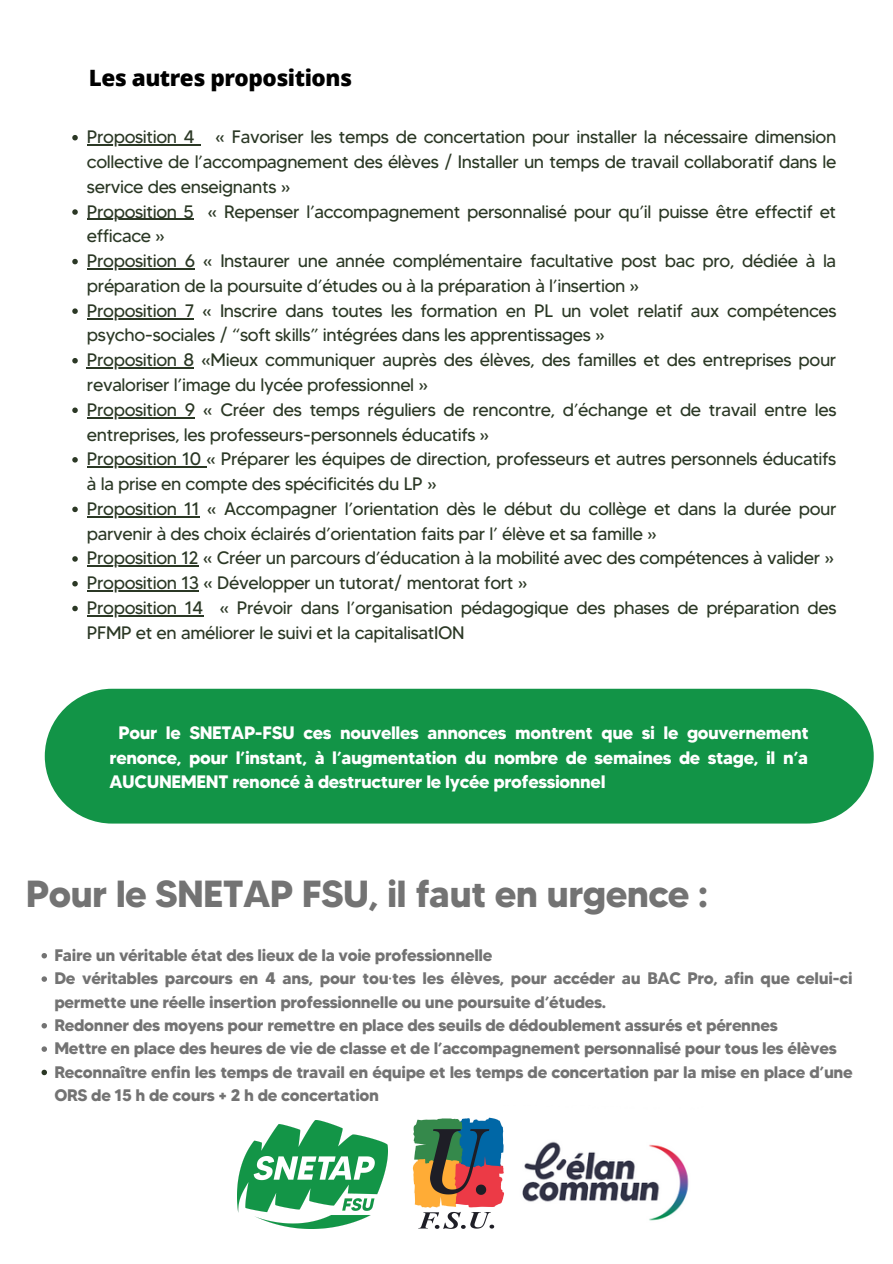
<style>
.page{position:relative;width:893px;height:1264px;background:#fff}
.page>*{position:absolute;margin:0;border:0;box-sizing:border-box;transform-origin:0 0}
.t1{font:700 37.65px "MADETOMMY";letter-spacing:-.02em;color:#737373}
.t2{font:800 22.5px "Open Sans";letter-spacing:-.02em;color:#000}
.t3{font:18px/24.8px "MADETOMMY";letter-spacing:-.02em;color:#2b3825}
.t4{font:700 18px/24.8px "MADETOMMY";letter-spacing:-.02em;color:#fff;text-align:justify}
.t5{font:700 16.65px/23.4px "MADETOMMY";letter-spacing:-.02em;color:#737373}
.s1{font-family:"Liberation Serif";font-weight:400}
</style>
<div class="page">
<svg style="left:72px;top:135px;width:6px;height:5px"></svg>
<hr style="left:87px;top:144px;width:107px;height:2px;background:#2b3825">
<svg style="left:194px;top:144px;width:7px;height:2px"></svg>
<svg style="left:72px;top:209px;width:6px;height:6px"></svg>
<hr style="left:87px;top:219px;width:106px;height:1px;background:#2b3825">
<svg style="left:72px;top:259px;width:6px;height:5px"></svg>
<hr style="left:87px;top:268px;width:108px;height:2px;background:#2b3825">
<svg style="left:72px;top:308px;width:6px;height:6px"></svg>
<hr style="left:87px;top:318px;width:107px;height:1px;background:#2b3825">
<svg style="left:72px;top:358px;width:6px;height:5px"></svg>
<hr style="left:87px;top:367px;width:107px;height:2px;background:#2b3825">
<svg style="left:72px;top:407px;width:6px;height:6px"></svg>
<hr style="left:87px;top:417px;width:108px;height:1px;background:#2b3825">
<svg style="left:72px;top:457px;width:6px;height:5px"></svg>
<hr style="left:87px;top:466px;width:119px;height:2px;background:#2b3825">
<svg style="left:72px;top:506px;width:6px;height:6px"></svg>
<hr style="left:87px;top:516px;width:112px;height:1px;background:#2b3825">
<svg style="left:72px;top:556px;width:6px;height:5px"></svg>
<hr style="left:87px;top:565px;width:111px;height:2px;background:#2b3825">
<svg style="left:72px;top:581px;width:6px;height:5px"></svg>
<hr style="left:87px;top:590px;width:112px;height:2px;background:#2b3825">
<svg style="left:72px;top:605px;width:6px;height:6px"></svg>
<hr style="left:87px;top:615px;width:116px;height:1px;background:#2b3825">
<div style="left:45px;top:688px;width:828px;height:135px;background:#129447;border-radius:67px"></div>
<img style="left:522px;top:1141px;width:167px;height:80px">
<img style="left:412px;top:1117px;width:92px;height:112px">
<img style="left:238px;top:1120px;width:149px;height:108px">
<svg style="left:42px;top:953px;width:5px;height:5px"></svg>
<svg style="left:42px;top:976px;width:5px;height:5px"></svg>
<svg style="left:42px;top:1023px;width:5px;height:5px"></svg>
<svg style="left:42px;top:1046px;width:5px;height:5px"></svg>
<svg style="left:42px;top:1069px;width:5px;height:6px"></svg>
<p class="t2" style="left:89px;top:62px;width:265px">Les autres propositions</p>
<p class="t3" style="left:87px;top:124px;width:751px">Proposition 4 « Favoriser les temps de concertation pour installer la nécessaire dimension collective de l’accompagnement des élèves / Installer un temps de travail collaboratif dans le service des enseignants »<br>Proposition 5 « Repenser l’accompagnement personnalisé pour qu’il puisse être effectif et efficace »<br>Proposition 6 « Instaurer une année complémentaire facultative post bac pro, dédiée à la préparation de la poursuite d’études ou à la préparation à l’insertion »<br>Proposition 7 « Inscrire dans toutes les formation en PL un volet relatif aux compétences psycho-sociales / “soft skills” intégrées dans les apprentissages »<br>Proposition 8 «Mieux communiquer auprès des élèves, des familles et des entreprises pour revaloriser l’image du lycée professionnel »<br>Proposition 9 « Créer des temps réguliers de rencontre, d’échange et de travail entre les entreprises, les professeurs-personnels éducatifs »<br>Proposition 10 « Préparer les équipes de direction, professeurs et autres personnels éducatifs à la prise en compte des spécificités du LP »<br>Proposition 11 « Accompagner l’orientation dès le début du collège et dans la durée pour parvenir à des choix éclairés d’orientation faits par l’ élève et sa famille »<br>Proposition 12 « Créer un parcours d’éducation à la mobilité avec des compétences à valider » Proposition 13 « Développer un tutorat/ mentorat fort »<br>Proposition 14 « Prévoir dans l’organisation pédagogique des phases de préparation des PFMP et en améliorer le suivi et la capitalisatION</p>
<p class="t4" style="left:110px;top:720px;width:700px;text-indent:9px">Pour le SNETAP-FSU ces nouvelles annonces montrent que si le gouvernement renonce, pour l’instant, à l’augmentation du nombre de semaines de stage, il n’a AUCUNEMENT renoncé à destructurer le lycée professionnel</p>
<h1 class="t1" style="left:26px;top:870px;width:684px">Pour le SNETAP FSU, il faut en urgence :</h1>
<p class="t5" style="left:54px;top:943px;width:800px">Faire un véritable état des lieux de la voie professionnelle<br>De véritables parcours en 4 ans, pour tou<span class="s1">∙</span>tes les élèves, pour accéder au BAC Pro, afin que celui-ci permette une réelle insertion professionnelle ou une poursuite d’études.<br>Redonner des moyens pour remettre en place des seuils de dédoublement assurés et pérennes<br>Mettre en place des heures de vie de classe et de l’accompagnement personnalisé pour tous les élèves Reconnaître enfin les temps de travail en équipe et les temps de concertation par la mise en place d’une ORS de 15 h de cours + 2 h de concertation</p>
</div>
